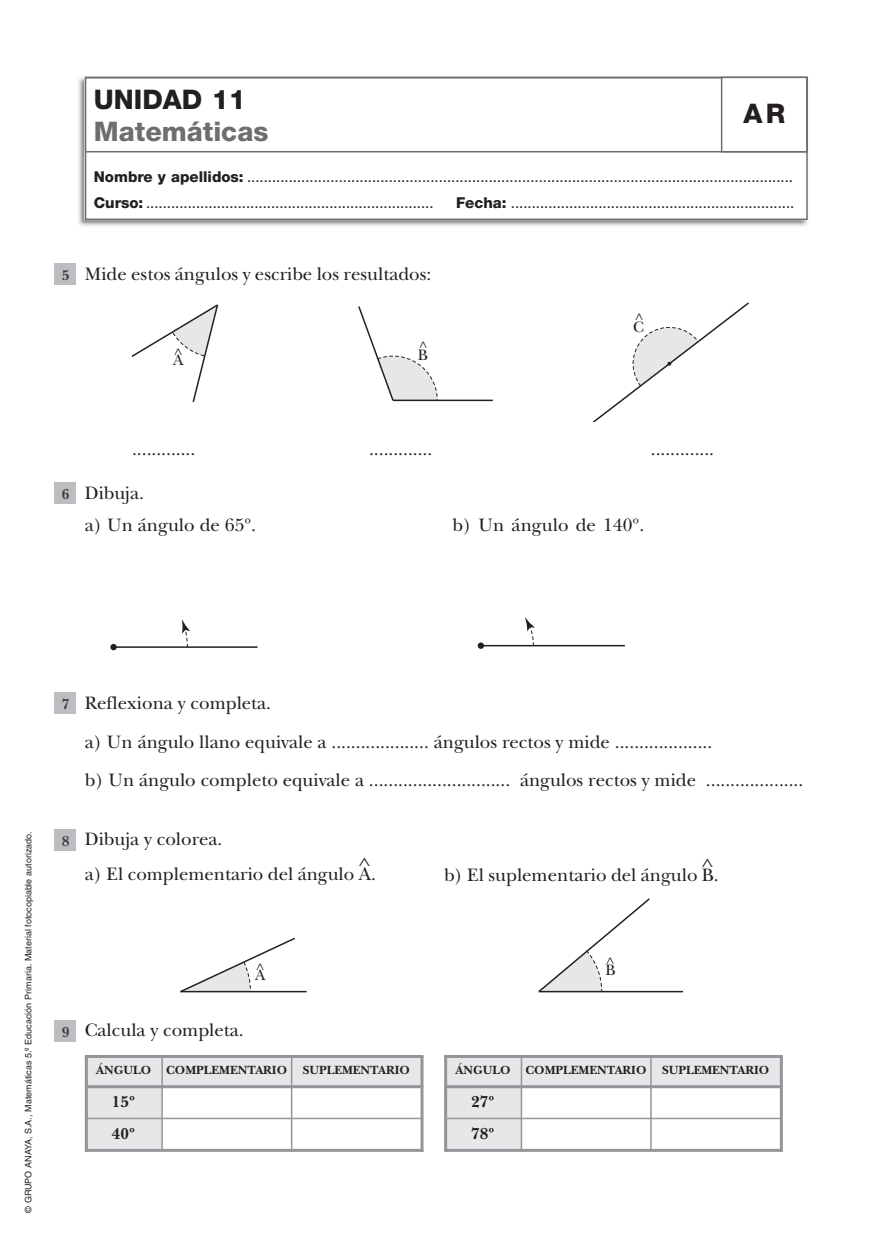
<style>
.page{position:relative;width:893px;height:1234px;background:#fff}
.page>*{position:absolute;margin:0;border:0;box-sizing:border-box;transform-origin:0 0}
.t1{font:800 27px "Helvetica Neue";color:#6d6e70}
.t2{font:800 27px "Helvetica Neue";color:#231f20}
.t3{font:18.75px/38.7px "New Baskerville";color:#231f20}
.t4{font:700 16.5px/31.7px "New Baskerville";color:#231f20}
.t5{font:15.75px "New Baskerville";color:#231f20}
.t6{font:15px/26.5px "Helvetica Neue";color:#231f20}
.t7{font:700 15px "New Baskerville";color:#404041}
.t8{font:700 12.3px "New Baskerville";color:#231f20}
.t9{font:9px "Helvetica";color:#231f20}
.s1{font-weight:800}
.s2{font-weight:700;font-size:15px;color:#404041}
</style>
<div class="page">
<img style="left:78px;top:76px;width:730px;height:150px">
<div style="left:86px;top:77px;width:721px;height:142px;background:#fff"></div>
<div style="left:85px;top:77px;width:723px;height:143px;border:2px solid #6d6e70"></div>
<div style="left:85px;top:77px;width:723px;height:75px;border:2px solid #6d6e70"></div>
<div style="left:721px;top:77px;width:87px;height:75px;border:2px solid #6d6e70"></div>
<div style="left:55px;top:482px;width:21px;height:21px;background:#bbbdc0"></div>
<div style="left:55px;top:829px;width:21px;height:21px;background:#bbbdc0"></div>
<div style="left:55px;top:1019px;width:21px;height:22px;background:#bbbdc0"></div>
<div style="left:55px;top:692px;width:21px;height:21px;background:#bbbdc0"></div>
<div style="left:55px;top:264px;width:21px;height:21px;background:#bbbdc0"></div>
<svg style="left:132px;top:302px;width:617px;height:120px"></svg>
<hr style="left:114px;top:646px;width:144px;height:1px;background:#231f20">
<svg style="left:182px;top:619px;width:8px;height:28px"></svg>
<svg style="left:110px;top:643px;width:7px;height:7px"></svg>
<hr style="left:481px;top:644px;width:144px;height:2px;background:#231f20">
<svg style="left:525px;top:617px;width:10px;height:28px"></svg>
<svg style="left:478px;top:642px;width:6px;height:6px"></svg>
<hr style="left:181px;top:990px;width:126px;height:2px;background:#231f20">
<svg style="left:180px;top:937px;width:117px;height:55px"></svg>
<hr style="left:539px;top:990px;width:144px;height:2px;background:#231f20">
<svg style="left:538px;top:898px;width:113px;height:94px"></svg>
<div style="left:292px;top:1055px;width:129px;height:30px;background:#e6e7e8"></div>
<div style="left:162px;top:1055px;width:129px;height:30px;background:#e6e7e8"></div>
<div style="left:85px;top:1055px;width:77px;height:31px;background:#e6e7e8"></div>
<div style="left:85px;top:1087px;width:77px;height:30px;background:#e6e7e8"></div>
<div style="left:85px;top:1119px;width:77px;height:29px;background:#e6e7e8"></div>
<hr style="left:85px;top:1084px;width:338px;height:3px;background:#939598">
<hr style="left:85px;top:1117px;width:338px;height:1px;background:#939598">
<hr style="left:85px;top:1148px;width:338px;height:3px;background:#939598">
<hr style="left:85px;top:1054px;width:338px;height:3px;background:#939598">
<hr style="left:161px;top:1055px;width:2px;height:95px;background:#939598">
<hr style="left:85px;top:1055px;width:3px;height:96px;background:#939598">
<hr style="left:291px;top:1055px;width:1px;height:96px;background:#939598">
<hr style="left:420px;top:1055px;width:3px;height:96px;background:#939598">
<div style="left:651px;top:1055px;width:129px;height:30px;background:#e6e7e8"></div>
<div style="left:521px;top:1055px;width:130px;height:30px;background:#e6e7e8"></div>
<div style="left:445px;top:1055px;width:76px;height:31px;background:#e6e7e8"></div>
<div style="left:445px;top:1087px;width:76px;height:30px;background:#e6e7e8"></div>
<div style="left:445px;top:1119px;width:76px;height:29px;background:#e6e7e8"></div>
<hr style="left:445px;top:1084px;width:337px;height:3px;background:#939598">
<hr style="left:445px;top:1117px;width:337px;height:1px;background:#939598">
<hr style="left:445px;top:1148px;width:337px;height:3px;background:#939598">
<hr style="left:444px;top:1054px;width:339px;height:3px;background:#939598">
<hr style="left:521px;top:1055px;width:1px;height:95px;background:#939598">
<hr style="left:444px;top:1055px;width:3px;height:96px;background:#939598">
<hr style="left:650px;top:1055px;width:2px;height:96px;background:#939598">
<hr style="left:780px;top:1055px;width:3px;height:96px;background:#939598">
<h1 class="t2" style="left:94px;top:83px;width:153px">UNIDAD 11</h1>
<h1 class="t1" style="left:94px;top:116px;width:176px">Matemáticas</h1>
<h1 class="t2" style="left:743px;top:98px;width:43px">AR</h1>
<p class="t6" style="left:94px;top:163px;width:701px"><span class="s1">Nombre y apellidos:</span> ...................................................................................................................................<br><span class="s1">Curso:</span> .....................................................................</p>
<p class="t6" style="left:456px;top:189px;width:340px"><span class="s1">Fecha:</span> ....................................................................</p>
<p class="t3" style="left:62px;top:254px;width:371px"><span class="s2">5</span> Mide estos ángulos y escribe los resultados:</p>
<p class="t5" style="left:419px;top:338px;width:10px">^</p>
<p class="t5" style="left:173px;top:347px;width:12px">A^</p>
<p class="t5" style="left:418px;top:345px;width:12px">B</p>
<p class="t5" style="left:635px;top:310px;width:10px">^</p>
<p class="t5" style="left:633px;top:317px;width:12px">C</p>
<p class="t3" style="left:132px;top:430px;width:65px">.............</p>
<p class="t3" style="left:369px;top:430px;width:65px">.............</p>
<p class="t3" style="left:651px;top:430px;width:65px">.............</p>
<p class="t3" style="left:62px;top:473px;width:84px"><span class="s2">6</span> Dibuja.</p>
<p class="t3" style="left:85px;top:505px;width:173px">a) Un ángulo de 65º.</p>
<p class="t3" style="left:453px;top:505px;width:193px">b) Un ángulo de 140º.</p>
<p class="t9" style="left:23px;top:1212px;width:382px;rotate:-90deg">© GRUPO ANAYA, S.A., Matemáticas 5.º Educación Primaria. Material fotocopiable autorizado.</p>
<p class="t7" style="left:62px;top:695px;width:9px">7</p>
<p class="t3" style="left:85px;top:683px;width:720px">Reflexiona y completa.<br>a) Un ángulo llano equivale a .................... ángulos rectos y mide ....................<br>b) Un ángulo completo equivale a ............................. ángulos rectos y mide ....................</p>
<p class="t3" style="left:62px;top:819px;width:162px"><span class="s2">8</span> Dibuja y colorea.</p>
<p class="t3" style="left:85px;top:854px;width:293px">a) El complementario del ángulo A.</p>
<p class="t3" style="left:444px;top:855px;width:276px">b) El suplementario del ángulo B.</p>
<p class="t5" style="left:606px;top:953px;width:10px">^</p>
<p class="t5" style="left:255px;top:962px;width:12px">A^</p>
<p class="t5" style="left:605px;top:960px;width:12px">B</p>
<p class="t3" style="left:62px;top:1010px;width:183px"><span class="s2">9</span> Calcula y completa.</p>
<p class="t8" style="left:96px;top:1062px;width:192px">ÁNGULO COMPLEMENTARIO</p>
<p class="t8" style="left:303px;top:1062px;width:109px">SUPLEMENTARIO</p>
<p class="t4" style="left:112px;top:1085px;width:25px">15º<br>40º</p>
<p class="t8" style="left:455px;top:1062px;width:192px">ÁNGULO COMPLEMENTARIO</p>
<p class="t8" style="left:662px;top:1062px;width:109px">SUPLEMENTARIO</p>
<p class="t4" style="left:471px;top:1085px;width:25px">27º<br>78º</p>
</div>
